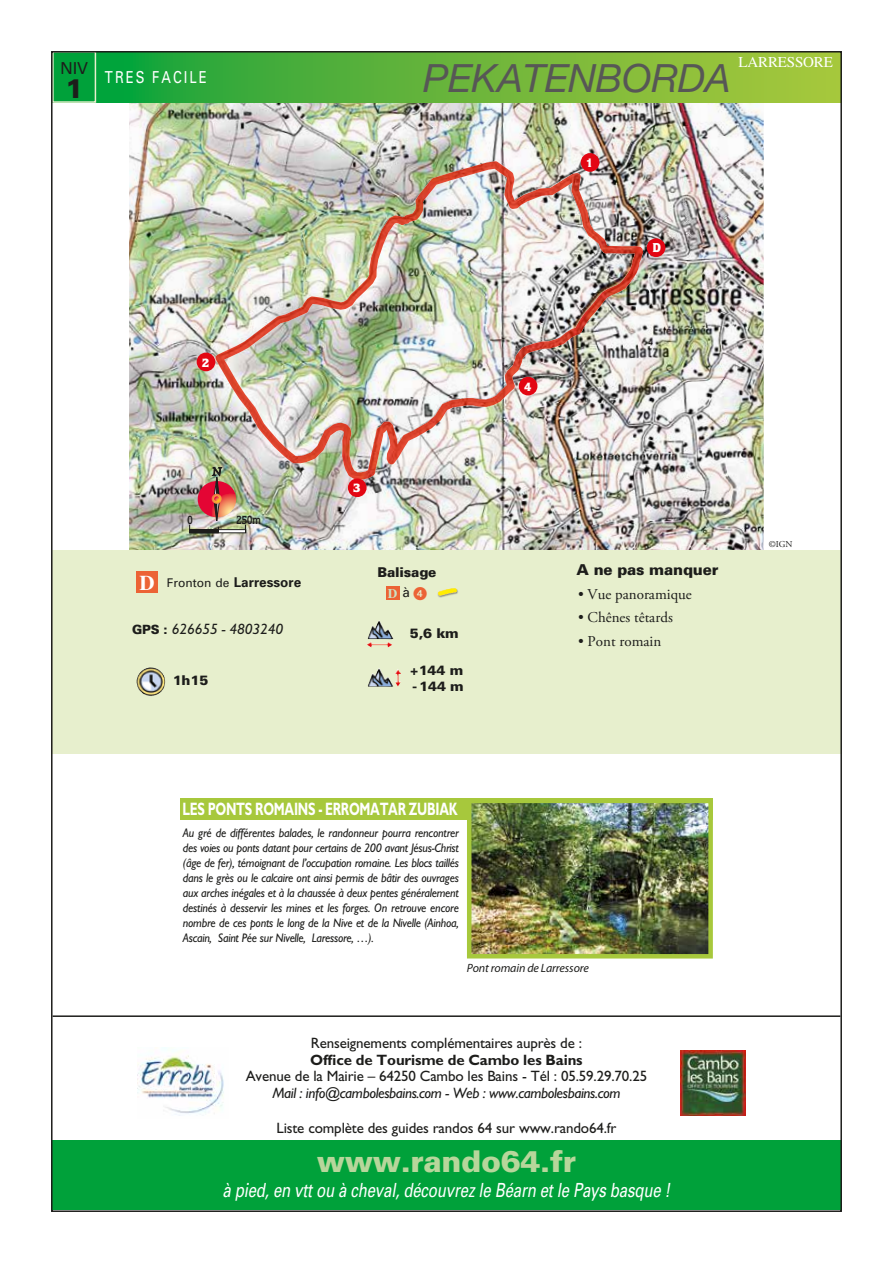
<style>
.page{position:relative;width:893px;height:1263px;background:#fff}
.page>*{position:absolute;margin:0;border:0;box-sizing:border-box;transform-origin:0 0}
.t1{font:italic 39px "Helvetica Neue";letter-spacing:-.01em;color:#575756}
.t2{font:900 30px "Univers";letter-spacing:-.01em;color:#b7d69b}
.t3{font:900 27px "Univers";color:#1d1d1b}
.t4{font:italic 19.5px "Univers";letter-spacing:-.01em;color:#fff;scale:.77 1}
.t5{font:700 18px "Gill Sans";letter-spacing:-.025em;color:#fff;scale:.69 1}
.t6{font:16.5px "Univers";letter-spacing:.15em;color:#fff;scale:.8 1}
.t7{font:16.5px "Univers";color:#1d1d1b}
.t8{font:15px "Gill Sans";letter-spacing:-.01em;color:#1d1d1b}
.t9{font:italic 15px "Gill Sans";letter-spacing:-.025em;color:#1d1d1b}
.t10{font:15px "Adobe Garamond Pro";color:#1d1d1b}
.t11{font:700 15px "Gill Sans";letter-spacing:-.01em;color:#1d1d1b}
.t12{font:900 15px "Univers";letter-spacing:-.01em;color:#1d1d1b}
.t13{font:15px "Times";letter-spacing:-.01em;color:#fff}
.t14{font:900 13.5px "Univers";letter-spacing:-.01em;color:#1d1d1b}
.t15{font:700 13.5px "Univers";color:#1d1d1b}
.t16{font:700 13.2px "Times";color:#cce3c4}
.t17{font:900 12.9px "Quorum";color:#fff}
.t18{font:italic 12.45px/15px "Gill Sans";letter-spacing:-.02em;color:#1d1d1b;text-align:justify;scale:.95 1}
.t19{font:italic 12px "Myriad Pro";letter-spacing:-.01em;color:#1d1d1b}
.t20{font:900 12px "Quorum";color:#fff}
.t21{font:700 11.85px "Quorum";color:#1d1d1b;scale:.8 1}
.t22{font:9px "Adobe Garamond Pro";color:#1d1d1b}
.s1{font-family:"Times";font-size:21px;color:#fff}
.s2{font-weight:400;font-size:12px}
.s3{font-family:"Univers";font-weight:900;font-style:normal;font-size:12.75px}
.s4{font-family:"Univers";font-weight:400;font-size:13.5px;color:#1d1d1b}
.s5{font-family:"European Pi One";font-weight:400;font-size:13.5px;color:#ec6335}
</style>
<div class="page">
<img style="left:129px;top:102px;width:635px;height:448px">
<img style="left:215px;top:161px;width:419px;height:319px">
<div style="left:189px;top:529px;width:57px;height:4px;border:1px solid #1d1d1b"></div>
<div style="left:189px;top:529px;width:30px;height:4px;border:1px solid #1d1d1b"></div>
<img style="left:198px;top:467px;width:38px;height:54px">
<svg style="left:96px;top:54px;width:743px;height:48px;background:#64b53b"></svg>
<div style="left:53px;top:52px;width:42px;height:50px;background:#00a13a"></div>
<div style="left:52px;top:51px;width:44px;height:52px;border:2px solid #e7efcd"></div>
<div style="left:51px;top:550px;width:791px;height:204px;background:#e7efcd"></div>
<img style="left:367px;top:620px;width:26px;height:27px">
<img style="left:137px;top:667px;width:28px;height:29px">
<div style="left:180px;top:798px;width:533px;height:21px;background:#a7c83c"></div>
<div style="left:136px;top:572px;width:22px;height:21px;background:#ec6335"></div>
<div style="left:51px;top:1140px;width:791px;height:70px;background:#00a13a"></div>
<div style="left:647px;top:238px;width:18px;height:19px;background:#e30613;border-radius:50%"></div>
<div style="left:581px;top:153px;width:18px;height:19px;background:#e30613;border-radius:50%"></div>
<div style="left:197px;top:353px;width:18px;height:18px;background:#e30613;border-radius:50%"></div>
<div style="left:348px;top:478px;width:19px;height:19px;background:#e30613;border-radius:50%"></div>
<div style="left:519px;top:377px;width:18px;height:18px;background:#e30613;border-radius:50%"></div>
<img style="left:368px;top:668px;width:33px;height:19px">
<hr style="left:53px;top:1015px;width:787px;height:2px;background:#1d1d1b">
<img style="left:137px;top:1047px;width:87px;height:69px">
<img style="left:680px;top:1050px;width:66px;height:66px">
<div style="left:386px;top:586px;width:13px;height:14px;background:#ec6335"></div>
<div style="left:437px;top:588px;width:22px;height:10px;background:#1d1d1b;opacity:.5"></div>
<img style="left:438px;top:588px;width:19px;height:8px">
<img style="left:472px;top:803px;width:236px;height:150px">
<div style="left:467px;top:798px;width:246px;height:160px;border:4px solid #a7c83c"></div>
<h3 class="t7" style="left:60px;top:59px;width:30px">NIV</h3>
<h3 class="t3" style="left:65px;top:72px;width:20px">1</h3>
<h3 class="t6" style="left:105px;top:68px;width:129px">TRES FACILE</h3>
<h1 class="t1" style="left:423px;top:54px;width:309px">PEKATENBORDA</h1>
<p class="t13" style="left:738px;top:53px;width:96px">LARRESSORE</p>
<p class="t20" style="left:586px;top:155px;width:9px">1</p>
<p class="t17" style="left:652px;top:240px;width:10px">D</p>
<p class="t20" style="left:202px;top:355px;width:9px">2</p>
<p class="t21" style="left:188px;top:513px;width:8px">0</p>
<p class="t21" style="left:237px;top:513px;width:32px">250m</p>
<p class="t15" style="left:140px;top:574px;width:163px"><span class="s1">D</span> <span class="s2">Fronton de</span> Larressore</p>
<p class="t9" style="left:132px;top:621px;width:153px"><span class="s3">GPS :</span> 626655 - 4803240</p>
<p class="t14" style="left:173px;top:672px;width:37px">1h15</p>
<p class="t20" style="left:353px;top:481px;width:9px">3</p>
<p class="t14" style="left:377px;top:564px;width:61px">Balisage</p>
<p class="t16" style="left:388px;top:586px;width:41px">D <span class="s4">à</span> <span class="s5">4</span></p>
<p class="t14" style="left:410px;top:625px;width:50px">5,6 km</p>
<p class="t14" style="left:410px;top:662px;width:55px">+144 m</p>
<p class="t14" style="left:412px;top:678px;width:53px">- 144 m</p>
<p class="t20" style="left:524px;top:379px;width:9px">4</p>
<p class="t12" style="left:576px;top:561px;width:143px">A ne pas manquer</p>
<p class="t10" style="left:578px;top:585px;width:115px">• Vue panoramique</p>
<p class="t10" style="left:578px;top:608px;width:96px">• Chênes têtards</p>
<p class="t10" style="left:578px;top:632px;width:85px">• Pont romain</p>
<p class="t22" style="left:769px;top:539px;width:25px">©IGN</p>
<h3 class="t5" style="left:182px;top:799px;width:400px">LES PONTS ROMAINS - ERROMATAR ZUBIAK</h3>
<p class="t18" style="left:183px;top:826px;width:292px">Au gré de différentes balades, le randonneur pourra rencontrer des voies ou ponts datant pour certains de 200 avant Jésus-Christ (âge de fer), témoignant de l’occupation romaine. Les blocs taillés dans le grès ou le calcaire ont ainsi permis de bâtir des ouvrages aux arches inégales et à la chaussée à deux pentes généralement destinés à desservir les mines et les forges. On retrouve encore nombre de ces ponts le long de la Nive et de la Nivelle (Ainhoa, Ascain, Saint Pée sur Nivelle, Laressore, …).</p>
<p class="t19" style="left:467px;top:961px;width:124px">Pont romain de Larressore</p>
<p class="t8" style="left:311px;top:1035px;width:273px">Renseignements complémentaires auprès de :</p>
<p class="t11" style="left:310px;top:1051px;width:274px">Office de Tourisme de Cambo les Bains</p>
<p class="t8" style="left:246px;top:1068px;width:403px">Avenue de la Mairie – 64250 Cambo les Bains - Tél : 05.59.29.70.25</p>
<p class="t9" style="left:272px;top:1084px;width:350px">Mail : info@cambolesbains.com - Web : www.cambolesbains.com</p>
<p class="t8" style="left:276px;top:1119px;width:341px">Liste complète des guides randos 64 sur www.rando64.fr</p>
<h2 class="t2" style="left:317px;top:1142px;width:261px">www.rando64.fr</h2>
<h3 class="t4" style="left:223px;top:1179px;width:583px">à pied, en vtt ou à cheval, découvrez le Béarn et le Pays basque !</h3>
</div>
